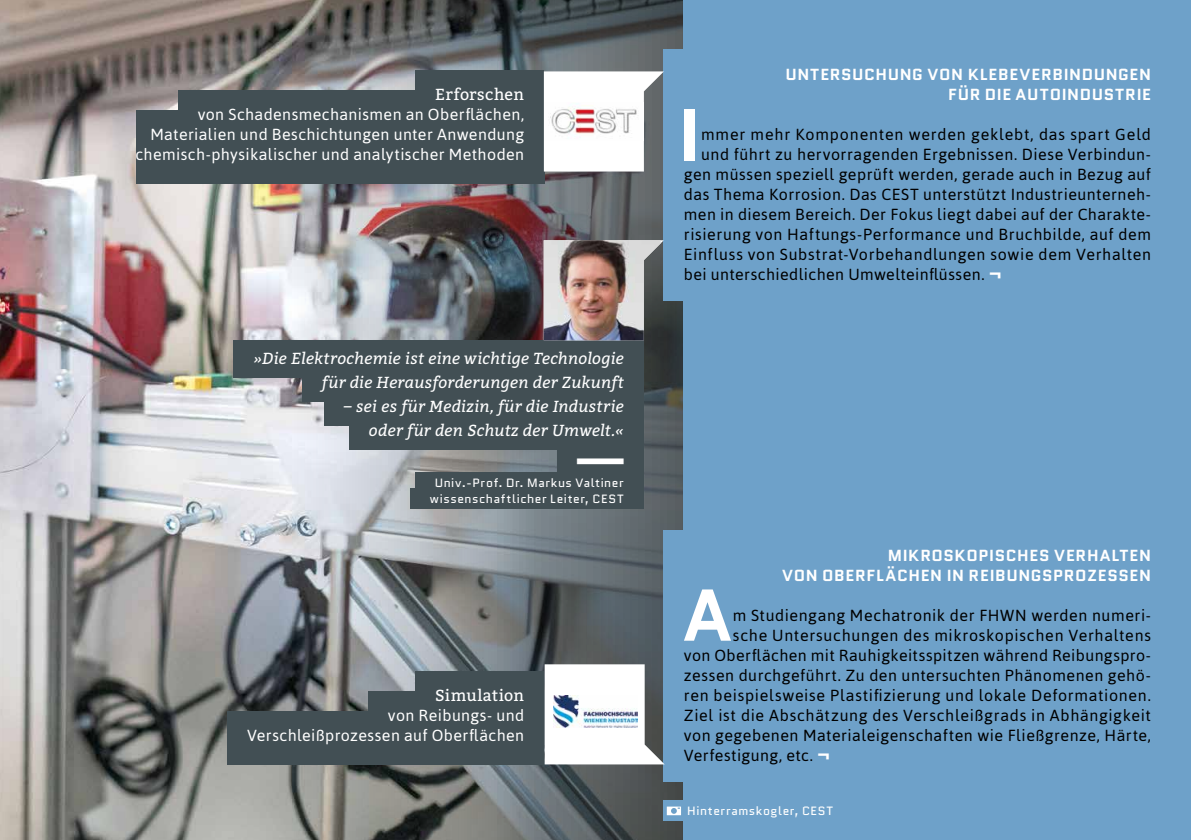
<style>
.page{position:relative;width:1191px;height:840px;background:#fff}
.page>*{position:absolute;margin:0;border:0;box-sizing:border-box;transform-origin:0 0}
.t1{font:700 73.2px "Quantico";color:#fff}
.t2{font:700 48px "Bitter";color:#fff}
.t3{font:16px "Asap";letter-spacing:.035em;color:#000}
.t4{font:16px/20px "Asap";letter-spacing:.025em;color:#fff;text-align:right}
.t5{font:italic 16px/24px "Bitter";letter-spacing:.015em;color:#fff;text-align:right}
.t6{font:700 16px/20px "Quantico";letter-spacing:.04em;color:#fff;text-align:right}
.t7{font:16px "Bitter";letter-spacing:.02em;color:#fff}
.t8{font:12px "Quantico";letter-spacing:.05em;color:#fff}
.s1{font-family:"Bitter";font-weight:700;font-size:20px;color:#fff}
</style>
<div class="page">
<img style="left:0;top:0;width:291px;height:839px">
<img style="left:291px;top:0;width:393px;height:839px">
<div style="left:684px;top:0;width:507px;height:839px;background:#6ea1c9"></div>
<svg style="left:664px;top:800px;width:20px;height:20px"></svg>
<svg style="left:667px;top:806px;width:14px;height:8px"></svg>
<div style="left:664px;top:49px;width:507px;height:53px;background:#6ea1c9"></div>
<div style="left:664px;top:93px;width:57px;height:43px;background:#6ea1c9"></div>
<div style="left:664px;top:111px;width:507px;height:190px;background:#6ea1c9"></div>
<div style="left:664px;top:529px;width:507px;height:53px;background:#6ea1c9"></div>
<div style="left:664px;top:573px;width:89px;height:43px;background:#6ea1c9"></div>
<div style="left:664px;top:591px;width:507px;height:190px;background:#6ea1c9"></div>
<div style="left:415px;top:670px;width:129px;height:54px;background:#424f54"></div>
<div style="left:368px;top:690px;width:176px;height:53px;background:#424f54"></div>
<div style="left:227px;top:710px;width:317px;height:53px;background:#424f54"></div>
<div style="left:233px;top:340px;width:411px;height:38px;background:#424f54"></div>
<div style="left:302px;top:364px;width:342px;height:38px;background:#424f54"></div>
<div style="left:324px;top:388px;width:320px;height:38px;background:#424f54"></div>
<div style="left:349px;top:412px;width:295px;height:38px;background:#424f54"></div>
<div style="left:557px;top:439px;width:87px;height:37px;background:#424f54"></div>
<div style="left:415px;top:472px;width:229px;height:20px;background:#424f54"></div>
<div style="left:410px;top:488px;width:234px;height:20px;background:#424f54"></div>
<svg style="left:660px;top:240px;width:4px;height:100px"></svg>
<img style="left:544px;top:240px;width:116px;height:100px">
<svg style="left:544px;top:664px;width:120px;height:100px"></svg>
<img style="left:553px;top:695px;width:84px;height:31px">
<div style="left:415px;top:70px;width:129px;height:54px;background:#424f54"></div>
<div style="left:178px;top:90px;width:366px;height:53px;background:#424f54"></div>
<div style="left:136px;top:110px;width:408px;height:53px;background:#424f54"></div>
<div style="left:136px;top:130px;width:408px;height:53px;background:#424f54"></div>
<svg style="left:544px;top:71px;width:120px;height:100px"></svg>
<img style="left:544px;top:102px;width:99px;height:38px">
<p class="t7" style="left:435px;top:84px;width:91px">Erforschen</p>
<p class="t4" style="left:135px;top:104px;width:390px">von Schadensmechanismen an Oberflächen,<br>Materialien und Beschichtungen unter Anwendung chemisch-physikalischer und analytischer Methoden</p>
<p class="t5" style="left:253px;top:347px;width:372px">»Die Elektrochemie ist eine wichtige Technologie für die Herausforderungen der Zukunft</p>
<p class="t5" style="left:344px;top:395px;width:281px">– sei es für Medizin, für die Industrie oder für den Schutz der Umwelt.«</p>
<p class="t8" style="left:435px;top:474px;width:190px">Univ.-Prof. Dr. Markus Valtiner</p>
<h2 class="t2" style="left:577px;top:428px;width:48px">—</h2>
<p class="t8" style="left:430px;top:490px;width:195px">wissenschaftlicher Leiter, CEST</p>
<p class="t7" style="left:435px;top:684px;width:91px">Simulation</p>
<p class="t4" style="left:247px;top:704px;width:279px">von Reibungs- und<br>Verschleißprozessen auf Oberflächen</p>
<p class="t6" style="left:785px;top:64px;width:367px">UNTERSUCHUNG VON KLEBEVERBINDUNGEN<br>FÜR DIE AUTOINDUSTRIE</p>
<h1 class="t1" style="left:677px;top:82px;width:24px">I</h1>
<p class="t3" style="left:701px;top:125px;width:451px">mmer mehr Komponenten werden geklebt, das spart Geld</p>
<p class="t3" style="left:701px;top:145px;width:451px">und führt zu hervorragenden Ergebnissen. Diese Verbindun-</p>
<p class="t3" style="left:684px;top:165px;width:468px">gen müssen speziell geprüft werden, gerade auch in Bezug auf</p>
<p class="t3" style="left:684px;top:185px;width:468px">das Thema Korrosion. Das CEST unterstützt Industrieunterneh-</p>
<p class="t3" style="left:684px;top:205px;width:468px">men in diesem Bereich. Der Fokus liegt dabei auf der Charakte-</p>
<p class="t3" style="left:684px;top:225px;width:468px">risierung von Haftungs-Performance und Bruchbilde, auf dem</p>
<p class="t3" style="left:684px;top:245px;width:468px">Einfluss von Substrat-Vorbehandlungen sowie dem Verhalten</p>
<p class="t3" style="left:684px;top:265px;width:319px">bei unterschiedlichen Umwelteinflüssen. <span class="s1">¬</span></p>
<p class="t6" style="left:782px;top:544px;width:370px">MIKROSKOPISCHES VERHALTEN<br>VON OBERFLÄCHEN IN REIBUNGSPROZESSEN</p>
<h1 class="t1" style="left:683px;top:562px;width:51px">A</h1>
<p class="t3" style="left:733px;top:605px;width:420px">m Studiengang Mechatronik der FHWN werden numeri-</p>
<p class="t3" style="left:733px;top:625px;width:419px">sche Untersuchungen des mikroskopischen Verhaltens</p>
<p class="t3" style="left:684px;top:645px;width:468px">von Oberflächen mit Rauhigkeitsspitzen während Reibungspro-</p>
<p class="t3" style="left:684px;top:665px;width:468px">zessen durchgeführt. Zu den untersuchten Phänomenen gehö-</p>
<p class="t3" style="left:684px;top:685px;width:468px">ren beispielsweise Plastifizierung und lokale Deformationen.</p>
<p class="t3" style="left:684px;top:705px;width:468px">Ziel ist die Abschätzung des Verschleißgrads in Abhängigkeit</p>
<p class="t3" style="left:684px;top:725px;width:468px">von gegebenen Materialeigenschaften wie Fließgrenze, Härte,</p>
<p class="t3" style="left:684px;top:745px;width:147px">Verfestigung, etc. <span class="s1">¬</span></p>
<p class="t8" style="left:687px;top:802px;width:147px">Hinterramskogler, CEST</p>
</div>
